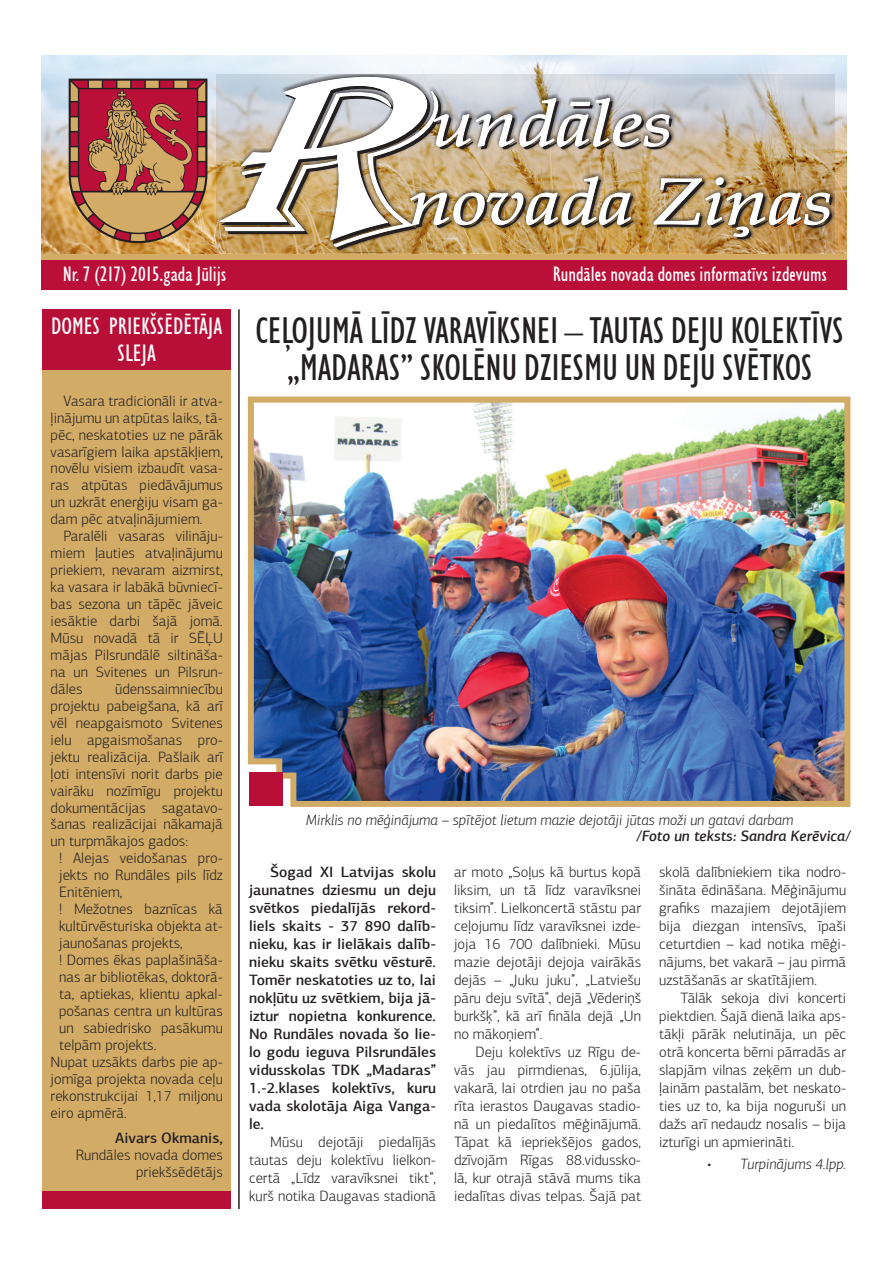
<style>
.page{position:relative;width:893px;height:1263px;background:#fff}
.page>*{position:absolute;margin:0;border:0;box-sizing:border-box;transform-origin:0 0}
.t1{font:condensed 37.5px/37.5px "Humanist 521 TL";letter-spacing:-.01em;color:#231f20;text-align:center}
.t2{font:condensed 24px/27px "Humanist 521 TL";color:#fff;text-align:center}
.t3{font:condensed 21px "Humanist 521 TL";color:#fff}
.t4{font:300 15px/18px "PF Agora Sans Pro";color:#231f20;text-align:justify}
.t5{font:500 15px/18px "PF Agora Sans Pro";color:#231f20;text-align:justify}
.t6{font:italic 300 15px "PF Agora Sans Pro";color:#231f20}
.t7{font:italic 500 15px "PF Agora Sans Pro";color:#231f20}
</style>
<div class="page">
<div style="left:43px;top:369px;width:188px;height:840px;background:#d2ab66"></div>
<div style="left:43px;top:309px;width:188px;height:61px;background:#b80f39"></div>
<div style="left:42px;top:260px;width:805px;height:30px;background:#b90f39"></div>
<img style="left:42px;top:55px;width:805px;height:200px">
<div style="left:42px;top:255px;width:805px;height:5px;background:#d2ab66"></div>
<div style="left:217px;top:74px;width:618px;height:178px;background:#231f20;opacity:.8"></div>
<img style="left:215px;top:76px;width:618px;height:174px">
<svg style="left:68px;top:78px;width:140px;height:166px;background:#af644d"></svg>
<hr style="left:238px;top:309px;width:2px;height:900px;background:#231f20">
<div style="left:43px;top:1192px;width:188px;height:17px;background:#b80f39"></div>
<img style="left:247px;top:396px;width:604px;height:411px">
<div style="left:249px;top:772px;width:34px;height:34px;background:#b80f39"></div>
<h3 class="t3" style="left:63px;top:261px;width:165px">Nr. 7 (217) 2015.gada Jūlijs</h3>
<h3 class="t3" style="left:553px;top:261px;width:276px">Rundāles novada domes informatīvs izdevums</h3>
<h2 class="t2" style="left:51px;top:312px;width:173px">DOMES PRIEKŠSĒDĒTĀJA<br>SLEJA</h2>
<h1 class="t1" style="left:255px;top:311px;width:590px">CEĻOJUMĀ LĪDZ VARAVĪKSNEI – TAUTAS DEJU KOLEKTĪVS „MADARAS” SKOLĒNU DZIESMU UN DEJU SVĒTKOS</h1>
<p class="t4" style="left:51px;top:392px;width:174px;line-height:17px;text-indent:13px">Vasara tradicionāli ir atva&shy;ļinājumu un atpūtas laiks, tā&shy;pēc, neskatoties uz ne pārāk vasarīgiem laika apstākļiem, novēlu visiem izbaudīt vasa&shy;ras atpūtas piedāvājumus un uzkrāt enerģiju visam ga&shy;dam pēc atvaļinājumiem.</p>
<p class="t4" style="left:51px;top:528px;width:174px;line-height:17px;text-indent:13px">Paralēli vasaras vilināju&shy;miem ļauties atvaļinājumu priekiem, nevaram aizmirst, ka vasara ir labākā būvniecī&shy;bas sezona un tāpēc jāveic iesāktie darbi šajā jomā.<br>Mūsu novadā tā ir SĒĻU mājas Pilsrundālē siltināša&shy;na un Svitenes un Pilsrun&shy;dāles</p>
<p class="t4" style="left:115px;top:680px;width:109px">ūdenssaimniecību</p>
<p class="t4" style="left:51px;top:697px;width:174px">projektu pabeigšana, kā arī</p>
<p class="t4" style="left:51px;top:714px;width:174px">vēl neapgaismoto Svitenes</p>
<p class="t4" style="left:51px;top:731px;width:174px">ielu apgaismošanas pro-</p>
<p class="t4" style="left:51px;top:748px;width:174px">jektu realizācija. Pašlaik arī</p>
<p class="t4" style="left:51px;top:765px;width:174px">ļoti intensīvi norit darbs pie</p>
<p class="t4" style="left:51px;top:782px;width:174px">vairāku nozīmīgu projektu</p>
<p class="t4" style="left:51px;top:798px;width:174px">dokumentācijas sagatavo-</p>
<p class="t4" style="left:51px;top:815px;width:174px">šanas realizācijai nākamajā</p>
<p class="t4" style="left:51px;top:832px;width:139px">un turpmākajos gados:</p>
<p class="t4" style="left:59px;top:849px;width:165px">! Alejas veidošanas pro-</p>
<p class="t4" style="left:59px;top:866px;width:165px">jekts no Rundāles pils līdz</p>
<p class="t4" style="left:59px;top:883px;width:65px">Enitēniem,</p>
<p class="t4" style="left:59px;top:900px;width:165px">! Mežotnes baznīcas kā</p>
<p class="t4" style="left:59px;top:917px;width:165px">kultūrvēsturiska objekta at-</p>
<p class="t4" style="left:59px;top:934px;width:125px">jaunošanas projekts,</p>
<p class="t4" style="left:59px;top:951px;width:165px">! Domes ēkas paplašināša-</p>
<p class="t4" style="left:59px;top:968px;width:165px">nas ar bibliotēkas, doktorā-</p>
<p class="t4" style="left:59px;top:985px;width:165px">ta, aptiekas, klientu apkal-</p>
<p class="t4" style="left:59px;top:1002px;width:165px">pošanas centra un kultūras</p>
<p class="t4" style="left:59px;top:1019px;width:165px">un sabiedrisko pasākumu</p>
<p class="t4" style="left:59px;top:1036px;width:99px">telpām projekts.</p>
<p class="t4" style="left:51px;top:1053px;width:174px">Nupat uzsākts darbs pie ap-</p>
<p class="t4" style="left:51px;top:1070px;width:174px">jomīga projekta novada ceļu</p>
<p class="t4" style="left:51px;top:1087px;width:174px">rekonstrukcijai 1,17 miljonu</p>
<p class="t4" style="left:51px;top:1104px;width:78px">eiro apmērā.</p>
<p class="t5" style="left:115px;top:1129px;width:109px">Aivars Okmanis,</p>
<p class="t4" style="left:76px;top:1146px;width:149px;line-height:17px;text-align:right">Rundāles novada domes priekšsēdētājs</p>
<p class="t6" style="left:306px;top:811px;width:489px">Mirklis no mēģinājuma – spītējot lietum mazie dejotāji jūtas moži un gatavi darbam</p>
<p class="t7" style="left:637px;top:827px;width:215px">/Foto un teksts: Sandra Kerēvica/</p>
<p class="t5" style="left:249px;top:862px;width:189px;text-indent:21px">Šogad XI Latvijas skolu jaunatnes dziesmu un deju svētkos piedalījās rekord&shy;liels skaits - 37 890 dalīb&shy;nieku, kas ir lielākais dalīb&shy;nieku skaits svētku vēsturē.<br>Tomēr neskatoties uz to, lai nokļūtu uz svētkiem, bija jā&shy;iztur nopietna konkurence.<br>No Rundāles novada šo lie&shy;lo godu ieguva Pilsrundāles vidusskolas TDK „Madaras” 1.-2.klases kolektīvs, kuru vada skolotāja Aiga Vanga&shy;le.</p>
<p class="t4" style="left:249px;top:1133px;width:189px;text-indent:21px">Mūsu dejotāji piedalījās tautas deju kolektīvu lielkon&shy;certā „Līdz varavīksnei tikt”, kurš notika Daugavas stadionā</p>
<p class="t4" style="left:454px;top:863px;width:189px">ar moto „Soļus kā burtus kopā liksim, un tā līdz varavīksnei tiksim”. Lielkoncertā stāstu par ceļojumu līdz varavīksnei izde&shy;joja 16 700 dalībnieki. Mūsu mazie dejotāji dejoja vairākās dejās – „Juku juku”, „Latviešu pāru deju svītā”, dejā „Vēderiņš burkšķ”, kā arī fināla dejā „Un no mākoņiem”.</p>
<p class="t4" style="left:454px;top:1043px;width:189px;text-indent:21px">Deju kolektīvs uz Rīgu de&shy;vās jau pirmdienas, 6.jūlija, vakarā, lai otrdien jau no paša rīta ierastos Daugavas stadio&shy;nā un piedalītos mēģinājumā.<br>Tāpat kā iepriekšējos gados, dzīvojām Rīgas 88.vidussko&shy;lā, kur otrajā stāvā mums tika iedalītas divas telpas. Šajā pat</p>
<p class="t4" style="left:659px;top:863px;width:189px">skolā dalībniekiem tika nodro&shy;šināta ēdināšana. Mēģinājumu grafiks mazajiem dejotājiem bija diezgan intensīvs, īpaši ceturtdien – kad notika mēģi&shy;nājums, bet vakarā – jau pirmā uzstāšanās ar skatītājiem.</p>
<p class="t4" style="left:659px;top:989px;width:189px;text-indent:21px">Tālāk sekoja divi koncerti piektdien. Šajā dienā laika aps&shy;tākļi pārāk nelutināja, un pēc otrā koncerta bērni pārradās ar slapjām vilnas zeķēm un dub&shy;ļainām pastalām, bet neskato&shy;ties uz to, ka bija noguruši un dažs arī nedaudz nosalis – bija izturīgi un apmierināti.</p>
<p class="t6" style="left:707px;top:1155px;width:140px">• Turpinājums 4.lpp.</p>
</div>
